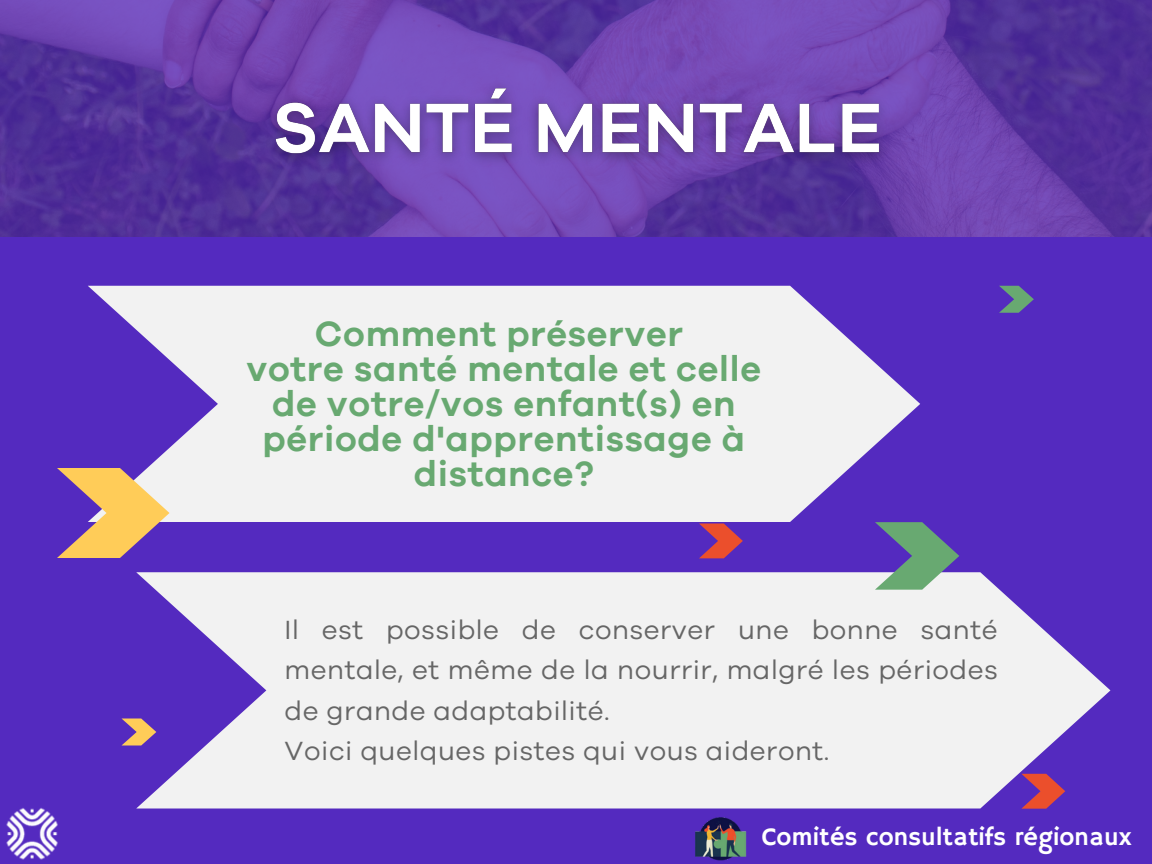
<style>
.page{position:relative;width:1152px;height:864px;background:#542abf}
.page>*{position:absolute;margin:0;border:0;box-sizing:border-box;transform-origin:0 0}
.t1{font:600 36.3px/34.8px "Galano Grotesque";letter-spacing:.02em;color:#68a971;text-align:center}
.t2{font:27.15px/40.5px "Galano Grotesque";letter-spacing:.02em;color:#666}
.t3{font:25.5px "Hammersmith One";color:#fff}
</style>
<div class="page">
<img style="left:0;top:0;width:1152px;height:237px">
<svg style="left:88px;top:286px;width:832px;height:236px;fill:#f2f2f2"></svg>
<svg style="left:136px;top:572px;width:974px;height:236px;fill:#f2f2f2"></svg>
<svg style="left:57px;top:468px;width:112px;height:90px"></svg>
<svg style="left:875px;top:522px;width:84px;height:68px"></svg>
<svg style="left:699px;top:524px;width:44px;height:34px"></svg>
<svg style="left:1021px;top:774px;width:44px;height:35px"></svg>
<svg style="left:122px;top:718px;width:34px;height:28px"></svg>
<svg style="left:999px;top:286px;width:35px;height:27px"></svg>
<img style="left:6px;top:808px;width:52px;height:52px">
<img style="left:254px;top:64px;width:647px;height:135px">
<img style="left:695px;top:817px;width:52px;height:44px">
<h1 class="t1" style="left:246px;top:317px;width:516px">Comment préserver<br>votre santé mentale et celle de votre/vos enfant(s) en période d'apprentissage à distance?</h1>
<p class="t2" style="left:285px;top:610px;width:715px">Il est possible de conserver une bonne santé mentale, et même de la nourrir, malgré les périodes de grande adaptabilité.<br>Voici quelques pistes qui vous aideront.</p>
<p class="t3" style="left:762px;top:822px;width:371px">Comités consultatifs régionaux</p>
</div>
